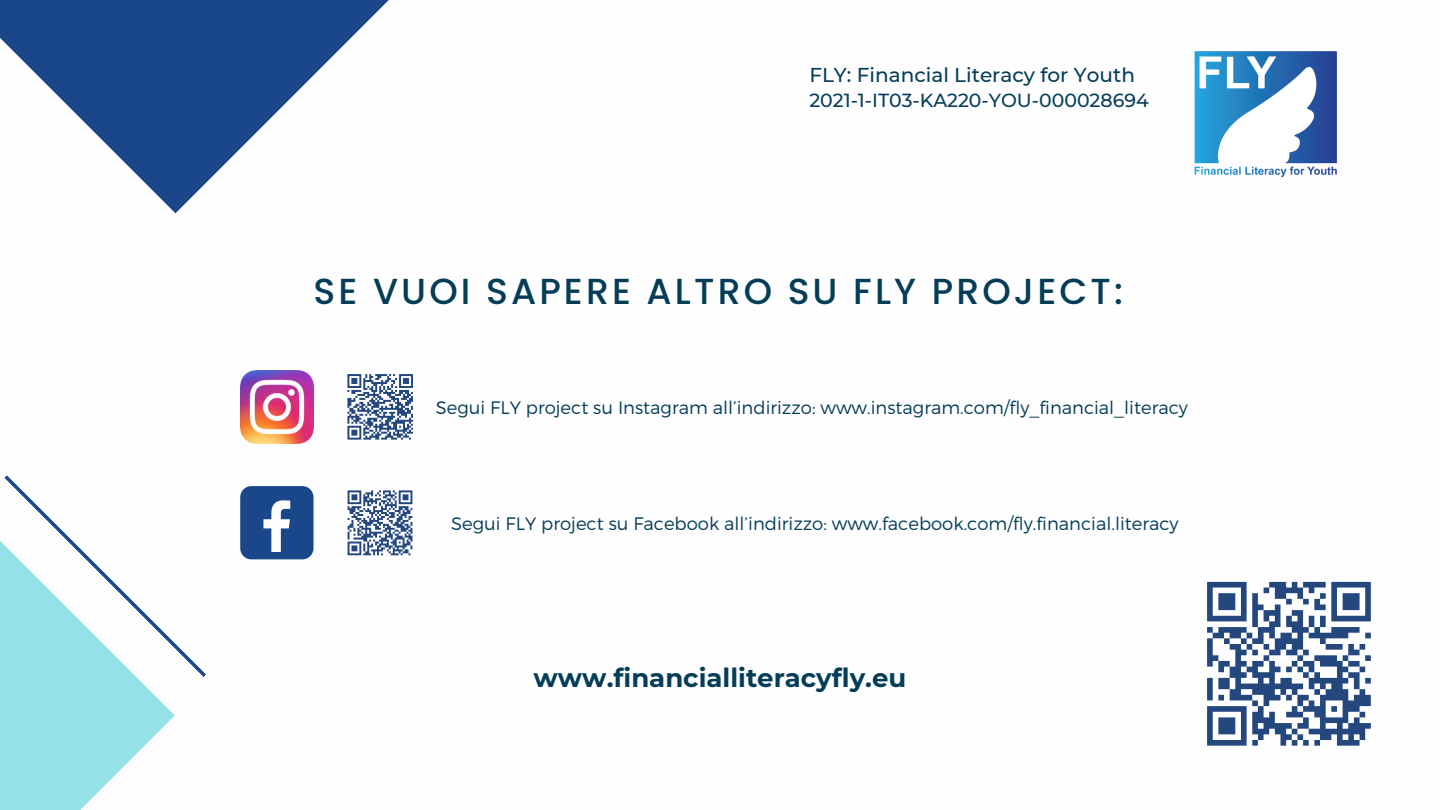
<style>
.page{position:relative;width:1440px;height:810px;background:#fff}
.page>*{position:absolute;margin:0;border:0;box-sizing:border-box;transform-origin:0 0}
.t1{font:500 36.2px "Poppins";letter-spacing:.085em;color:#053d57}
.t2{font:700 26px "Montserrat";color:#053d57}
.t3{font:500 20px "Montserrat";color:#053d57}
.t4{font:500 18.9px "Montserrat";color:#053d57}
.t5{font:300 18px "Montserrat";color:#053d57}
</style>
<div class="page">
<svg style="left:0;top:0;width:251px;height:214px;fill:#1a4789"></svg>
<svg style="left:251px;top:0;width:138px;height:138px;fill:#1a4789"></svg>
<svg style="left:4px;top:475px;width:202px;height:202px"></svg>
<svg style="left:0;top:517px;width:175px;height:293px;fill:#95e1e8"></svg>
<img style="left:1194px;top:51px;width:144px;height:126px">
<img style="left:240px;top:370px;width:74px;height:74px">
<div style="left:240px;top:486px;width:73px;height:73px;background:#1a4789;border-radius:11px"></div>
<svg style="left:263px;top:500px;width:27px;height:52px"></svg>
<svg style="left:1207px;top:581px;width:164px;height:165px"></svg>
<svg style="left:347px;top:490px;width:66px;height:66px"></svg>
<svg style="left:347px;top:374px;width:66px;height:66px"></svg>
<p class="t3" style="left:809px;top:62px;width:327px">FLY: Financial Literacy for Youth</p>
<p class="t4" style="left:809px;top:89px;width:341px">2021-1-IT03-KA220-YOU-000028694</p>
<p class="t1" style="left:313px;top:266px;width:811px">SE VUOI SAPERE ALTRO SU FLY PROJECT:</p>
<p class="t5" style="left:436px;top:396px;width:754px">Segui FLY project su Instagram all’indirizzo: www.instagram.com/fly_financial_literacy</p>
<p class="t5" style="left:451px;top:512px;width:729px">Segui FLY project su Facebook all’indirizzo: www.facebook.com/fly.financial.literacy</p>
<p class="t2" style="left:534px;top:662px;width:374px">www.financialliteracyfly.eu</p>
</div>
